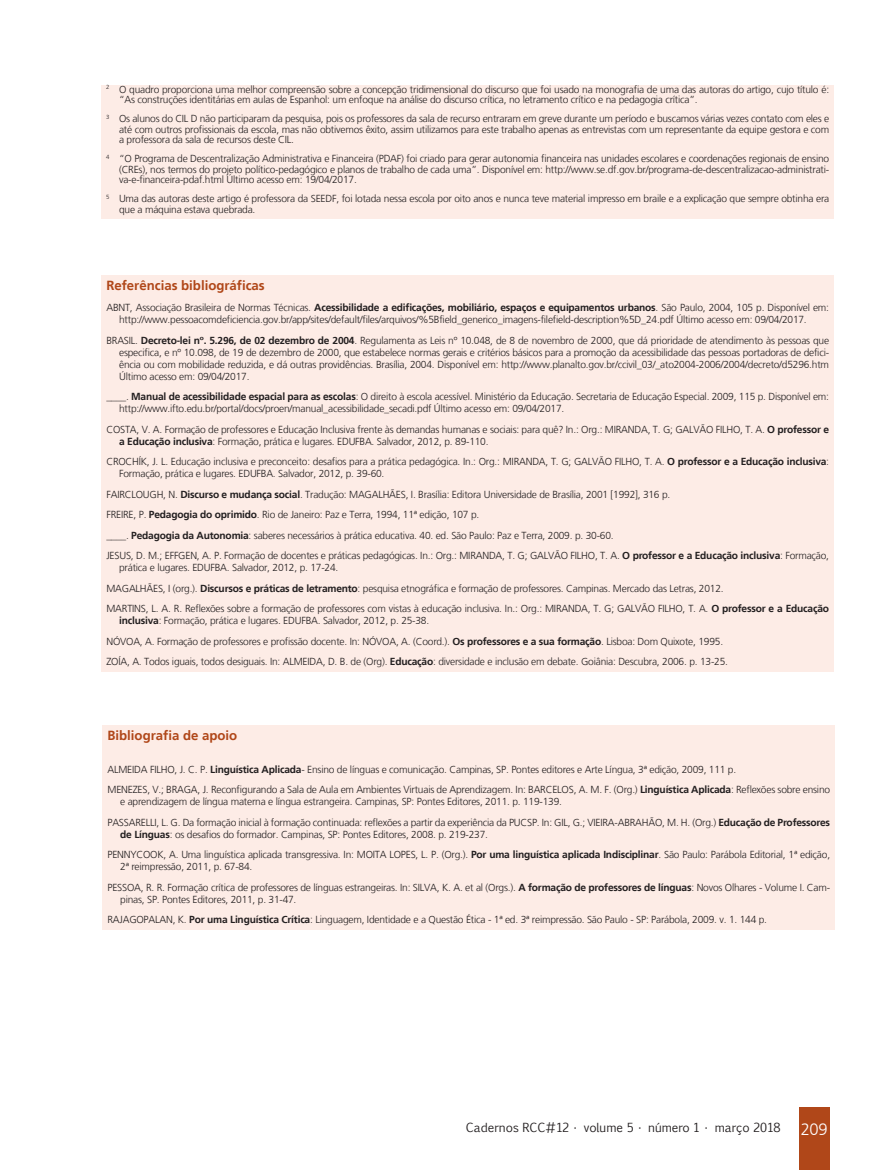
<style>
.page{position:relative;width:893px;height:1170px;background:#fff}
.page>*{position:absolute;margin:0;border:0;box-sizing:border-box;transform-origin:0 0}
.Subtítulo_LARANJA_DO{font:700 13.2px "Frutiger LT";color:#b04719}
.t1{font:12px "Euphemia CAS";color:#231f20}
.Referências__8_8{font:300 10.2px/12px "Frutiger LT";letter-spacing:-.02em;color:#231f20}
.s1{font-weight:700}
.s2{font-family:"Frutiger LT";font-weight:300;font-size:16.5px;color:#fff}
</style>
<div class="page">
<div style="left:101px;top:275px;width:732px;height:397px;background:#fdece6"></div>
<div style="left:102px;top:725px;width:732px;height:204px;background:#fdece6"></div>
<div style="left:102px;top:85px;width:732px;height:133px;background:#fdece6"></div>
<div style="left:799px;top:1107px;width:30px;height:62px;background:#b04719"></div>
<p class="Referências__8_8" style="left:119px;top:84px;width:712px;line-height:10.5px;text-indent:-13px"><sup>2</sup> O quadro proporciona uma melhor compreensão sobre a concepção tridimensional do discurso que foi usado na monografia de uma das autoras do artigo, cujo título é: “As construções identitárias em aulas de Espanhol: um enfoque na análise do discurso crítica, no letramento crítico e na pedagogia crítica”.</p>
<p class="Referências__8_8" style="left:119px;top:114px;width:712px;line-height:10.5px;text-align:justify;text-indent:-13px"><sup>3</sup> Os alunos do CIL D não participaram da pesquisa, pois os professores da sala de recurso entraram em greve durante um período e buscamos várias vezes contato com eles e até com outros profissionais da escola, mas não obtivemos êxito, assim utilizamos para este trabalho apenas as entrevistas com um representante da equipe gestora e com a professora da sala de recursos deste CIL.</p>
<p class="Referências__8_8" style="left:119px;top:154px;width:712px;line-height:10.5px;text-align:justify;text-indent:-13px"><sup>4</sup> “O Programa de Descentralização Administrativa e Financeira (PDAF) foi criado para gerar autonomia financeira nas unidades escolares e coordenações regionais de ensino (CREs), nos termos do projeto político-pedagógico e planos de trabalho de cada uma”. Disponível em: http://www.se.df.gov.br/programa-de-descentralizacao-administrati&shy;va-e-financeira-pdaf.html Último acesso em: 19/04/2017.</p>
<p class="Referências__8_8" style="left:119px;top:194px;width:712px;line-height:10.5px;text-indent:-13px"><sup>5</sup> Uma das autoras deste artigo é professora da SEEDF, foi lotada nessa escola por oito anos e nunca teve material impresso em braile e a explicação que sempre obtinha era que a máquina estava quebrada.</p>
<p class="Subtítulo_LARANJA_DO" style="left:106px;top:278px;width:160px">Referências bibliográficas</p>
<p class="Referências__8_8" style="left:119px;top:302px;width:711px;text-indent:-13px">ABNT, Associação Brasileira de Normas Técnicas. <span class="s1">Acessibilidade a edificações, mobiliário, espaços e equipamentos urbanos</span>. São Paulo, 2004, 105 p. Disponível em: http://www.pessoacomdeficiencia.gov.br/app/sites/default/files/arquivos/%5Bfield_generico_imagens-filefield-description%5D_24.pdf Último acesso em: 09/04/2017.</p>
<p class="Referências__8_8" style="left:119px;top:334px;width:711px;text-align:justify;text-indent:-13px">BRASIL. <span class="s1">Decreto-lei nº. 5.296, de 02 dezembro de 2004</span>. Regulamenta as Leis nº 10.048, de 8 de novembro de 2000, que dá prioridade de atendimento às pessoas que especifica, e nº 10.098, de 19 de dezembro de 2000, que estabelece normas gerais e critérios básicos para a promoção da acessibilidade das pessoas portadoras de defici&shy;ência ou com mobilidade reduzida, e dá outras providências. Brasília, 2004. Disponível em: http://www.planalto.gov.br/ccivil_03/_ato2004-2006/2004/decreto/d5296.htm Último acesso em: 09/04/2017.</p>
<p class="Referências__8_8" style="left:119px;top:391px;width:711px;text-indent:-13px">____. <span class="s1">Manual de acessibilidade espacial para as escolas</span>: O direito à escola acessível. Ministério da Educação. Secretaria de Educação Especial. 2009, 115 p. Disponível em: http://www.ifto.edu.br/portal/docs/proen/manual_acessibilidade_secadi.pdf Último acesso em: 09/04/2017.</p>
<p class="Referências__8_8" style="left:119px;top:423px;width:711px;text-indent:-13px">COSTA, V. A. Formação de professores e Educação Inclusiva frente às demandas humanas e sociais: para quê? In.: Org.: MIRANDA, T. G; GALVÃO FILHO, T. A. <span class="s1">O professor e a Educação inclusiva</span>: Formação, prática e lugares. EDUFBA. Salvador, 2012, p. 89-110.</p>
<p class="Referências__8_8" style="left:119px;top:456px;width:711px;text-indent:-13px">CROCHÍK, J. L. Educação inclusiva e preconceito: desafios para a prática pedagógica. In.: Org.: MIRANDA, T. G; GALVÃO FILHO, T. A. <span class="s1">O professor e a Educação inclusiva</span>:<br>Formação, prática e lugares. EDUFBA. Salvador, 2012, p. 39-60.</p>
<p class="Referências__8_8" style="left:106px;top:488px;width:565px">FAIRCLOUGH, N. <span class="s1">Discurso e mudança social</span>. Tradução: MAGALHÃES, I. Brasília: Editora Universidade de Brasília, 2001 [1992], 316 p.</p>
<p class="Referências__8_8" style="left:106px;top:509px;width:374px">FREIRE, P. <span class="s1">Pedagogia do oprimido</span>. Rio de Janeiro: Paz e Terra, 1994, 11ª edição, 107 p.</p>
<p class="Referências__8_8" style="left:106px;top:529px;width:509px">____. <span class="s1">Pedagogia da Autonomia</span>: saberes necessários à prática educativa. 40. ed. São Paulo: Paz e Terra, 2009. p. 30-60.</p>
<p class="Referências__8_8" style="left:119px;top:550px;width:711px;text-indent:-13px">JESUS, D. M.; EFFGEN, A. P. Formação de docentes e práticas pedagógicas. In.: Org.: MIRANDA, T. G; GALVÃO FILHO, T. A. <span class="s1">O professor e a Educação inclusiva</span>: Formação, prática e lugares. EDUFBA. Salvador, 2012, p. 17-24.</p>
<p class="Referências__8_8" style="left:106px;top:582px;width:619px">MAGALHÃES, I (org.). <span class="s1">Discursos e práticas de letramento</span>: pesquisa etnográfica e formação de professores. Campinas. Mercado das Letras, 2012.</p>
<p class="Referências__8_8" style="left:119px;top:603px;width:711px;text-indent:-13px">MARTINS, L. A. R. Reflexões sobre a formação de professores com vistas à educação inclusiva. In.: Org.: MIRANDA, T. G; GALVÃO FILHO, T. A. <span class="s1">O professor e a Educação inclusiva</span>: Formação, prática e lugares. EDUFBA. Salvador, 2012, p. 25-38.</p>
<p class="Referências__8_8" style="left:106px;top:635px;width:618px">NÓVOA, A. Formação de professores e profissão docente. In: NÓVOA, A. (Coord.). <span class="s1">Os professores e a sua formação</span>. Lisboa: Dom Quixote, 1995.</p>
<p class="Referências__8_8" style="left:106px;top:656px;width:623px">ZOÍA, A. Todos iguais, todos desiguais. In: ALMEIDA, D. B. de (Org). <span class="s1">Educação</span>: diversidade e inclusão em debate. Goiânia: Descubra, 2006. p. 13-25.</p>
<p class="Subtítulo_LARANJA_DO" style="left:107px;top:727px;width:131px">Bibliografia de apoio</p>
<p class="Referências__8_8" style="left:107px;top:763px;width:630px">ALMEIDA FILHO, J. C. P. <span class="s1">Linguística Aplicada</span>- Ensino de línguas e comunicação. Campinas, SP. Pontes editores e Arte Língua, 3ª edição, 2009, 111 p.</p>
<p class="Referências__8_8" style="left:120px;top:783px;width:711px;text-indent:-13px">MENEZES, V.; BRAGA, J. Reconfigurando a Sala de Aula em Ambientes Virtuais de Aprendizagem. In: BARCELOS, A. M. F. (Org.) <span class="s1">Linguística Aplicada</span>: Reflexões sobre ensino e aprendizagem de língua materna e língua estrangeira. Campinas, SP: Pontes Editores, 2011. p. 119-139.</p>
<p class="Referências__8_8" style="left:120px;top:816px;width:711px;text-indent:-13px">PASSARELLI, L. G. Da formação inicial à formação continuada: reflexões a partir da experiência da PUCSP. In: GIL, G.; VIEIRA-ABRAHÃO, M. H. (Org.) <span class="s1">Educação de Professores de Línguas</span>: os desafios do formador. Campinas, SP: Pontes Editores, 2008. p. 219-237.</p>
<p class="Referências__8_8" style="left:120px;top:848px;width:711px;text-indent:-13px">PENNYCOOK, A. Uma linguística aplicada transgressiva. In: MOITA LOPES, L. P. (Org.). <span class="s1">Por uma linguística aplicada Indisciplinar</span>. São Paulo: Parábola Editorial, 1ª edição,<br>2ª reimpressão, 2011, p. 67-84.</p>
<p class="Referências__8_8" style="left:120px;top:881px;width:711px;text-indent:-13px">PESSOA, R. R. Formação crítica de professores de línguas estrangeiras. In: SILVA, K. A. et al (Orgs.). <span class="s1">A formação de professores de línguas</span>: Novos Olhares - Volume I. Cam&shy;pinas, SP. Pontes Editores, 2011, p. 31-47.</p>
<p class="Referências__8_8" style="left:107px;top:913px;width:661px">RAJAGOPALAN, K. <span class="s1">Por uma Linguística Crítica</span>: Linguagem, Identidade e a Questão Ética - 1ª ed. 3ª reimpressão. São Paulo - SP: Parábola, 2009. v. 1. 144 p.</p>
<p class="t1" style="left:466px;top:1119px;width:363px">Cadernos RCC#12 • volume 5 • número 1 • março 2018 <span class="s2">209</span></p>
</div>
